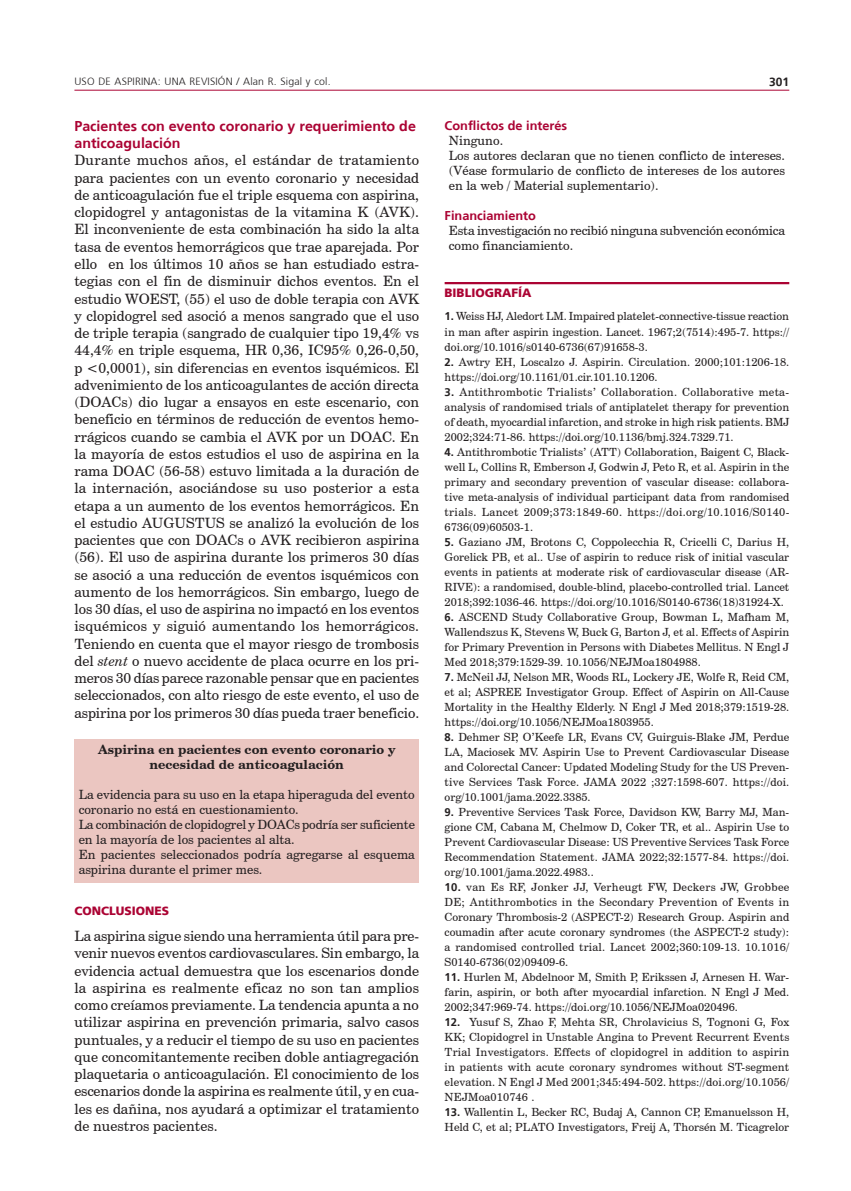
<style>
.page{position:relative;width:851px;height:1191px;background:#fff}
.page>*{position:absolute;margin:0;border:0;box-sizing:border-box;transform-origin:0 0}
.texto1{font:14.25px/17.2px "Century Schoolbook BT";color:#231f20;text-align:justify}
.subtit1n{font:700 14.25px/17.2px "Frutiger";color:#ab0333}
.texto3-a{font:12.75px/15px "Century Schoolbook BT";color:#231f20}
.texto3{font:700 12.75px "Century Schoolbook BT";color:#231f20}
.subtit2n{font:700 12.75px "Frutiger";color:#ab0333}
.subtit_c_raya{font:900 12px "Frutiger";color:#ab0333}
.subtit{font:900 12px "Frutiger";color:#ab0333}
.t1{font:700 12px "Frutiger";color:#231f20}
.bibliog{font:11.25px/15px "Century Schoolbook BT";color:#231f20;text-align:justify}
.t2{font:300 10.5px "Frutiger";letter-spacing:.015em;color:#231f20}
.s1{font-style:italic}
.s2{font-family:"Frutiger";font-weight:700}
</style>
<div class="page">
<hr style="left:74px;top:90px;width:715px;height:1px;background:#ab0333">
<div style="left:74px;top:739px;width:345px;height:143px;background:#ebc6c1"></div>
<hr style="left:444px;top:282px;width:345px;height:2px;background:#ab0333">
<p class="t2" style="left:74px;top:76px;width:258px">USO DE ASPIRINA: UNA REVISIÓN / Alan R. Sigal y col.</p>
<p class="t1" style="left:769px;top:75px;width:22px">301</p>
<p class="subtit1n" style="left:74px;top:117px;width:343px">Pacientes con evento coronario y requerimiento de anticoagulación</p>
<p class="texto1" style="left:74px;top:152px;width:346px">Durante muchos años, el estándar de tratamiento para pacientes con un evento coronario y necesidad de anticoagulación fue el triple esquema con aspirina, clopidogrel y antagonistas de la vitamina K (AVK).<br>El inconveniente de esta combinación ha sido la alta tasa de eventos hemorrágicos que trae aparejada. Por ello en los últimos 10 años se han estudiado estra&shy;tegias con el fin de disminuir dichos eventos. En el estudio WOEST, (55) el uso de doble terapia con AVK y clopidogrel sed asoció a menos sangrado que el uso de triple terapia (sangrado de cualquier tipo 19,4% vs 44,4% en triple esquema, HR 0,36, IC95% 0,26-0,50, p &lt;0,0001), sin diferencias en eventos isquémicos. El advenimiento de los anticoagulantes de acción directa (DOACs) dio lugar a ensayos en este escenario, con beneficio en términos de reducción de eventos hemo&shy;rrágicos cuando se cambia el AVK por un DOAC. En la mayoría de estos estudios el uso de aspirina en la rama DOAC (56-58) estuvo limitada a la duración de la internación, asociándose su uso posterior a esta etapa a un aumento de los eventos hemorrágicos. En el estudio AUGUSTUS se analizó la evolución de los pacientes que con DOACs o AVK recibieron aspirina (56). El uso de aspirina durante los primeros 30 días se asoció a una reducción de eventos isquémicos con aumento de los hemorrágicos. Sin embargo, luego de los 30 días, el uso de aspirina no impactó en los eventos isquémicos y siguió aumentando los hemorrágicos.<br>Teniendo en cuenta que el mayor riesgo de trombosis del <span class="s1">stent</span> o nuevo accidente de placa ocurre en los pri&shy;meros 30 días parece razonable pensar que en pacientes seleccionados, con alto riesgo de este evento, el uso de aspirina por los primeros 30 días pueda traer beneficio.</p>
<p class="subtit2n" style="left:444px;top:118px;width:124px">Conflictos de interés</p>
<p class="texto3-a" style="left:449px;top:132px;width:56px">Ninguno.</p>
<p class="texto3-a" style="left:449px;top:147px;width:337px;text-align:justify">Los autores declaran que no tienen conflicto de intereses. (Véase formulario de conflicto de intereses de los autores en la web / Material suplementario).</p>
<p class="subtit2n" style="left:444px;top:208px;width:93px">Financiamiento</p>
<p class="texto3-a" style="left:449px;top:222px;width:337px">Esta investigación no recibió ninguna subvención económica como financiamiento.</p>
<p class="subtit_c_raya" style="left:444px;top:285px;width:88px">BIBLIOGRAFÍA</p>
<p class="bibliog" style="left:444px;top:309px;width:346px"><span class="s2">1.</span> Weiss HJ, Aledort LM. Impaired platelet-connective-tissue reaction in man after aspirin ingestion. Lancet. 1967;2(7514):495-7. https:// doi.org/10.1016/s0140-6736(67)91658-3.</p>
<p class="bibliog" style="left:444px;top:354px;width:346px"><span class="s2">2.</span> Awtry EH, Loscalzo J. Aspirin. Circulation. 2000;101:1206-18. https://doi.org/10.1161/01.cir.101.10.1206.</p>
<p class="bibliog" style="left:444px;top:384px;width:346px"><span class="s2">3.</span> Antithrombotic Trialists’ Collaboration. Collaborative meta&shy;analysis of randomised trials of antiplatelet therapy for prevention of death, myocardial infarction, and stroke in high risk patients. BMJ 2002;324:71-86. https://doi.org/10.1136/bmj.324.7329.71.</p>
<p class="bibliog" style="left:444px;top:444px;width:346px"><span class="s2">4.</span> Antithrombotic Trialists’ (ATT) Collaboration, Baigent C, Black&shy;well L, Collins R, Emberson J, Godwin J, Peto R, et al. Aspirin in the primary and secondary prevention of vascular disease: collabora&shy;tive meta-analysis of individual participant data from randomised trials. Lancet 2009;373:1849-60. https://doi.org/10.1016/S0140- 6736(09)60503-1.</p>
<p class="bibliog" style="left:444px;top:534px;width:346px"><span class="s2">5.</span> Gaziano JM, Brotons C, Coppolecchia R, Cricelli C, Darius H, Gorelick PB, et al.. Use of aspirin to reduce risk of initial vascular events in patients at moderate risk of cardiovascular disease (AR-RIVE): a randomised, double-blind, placebo-controlled trial. Lancet 2018;392:1036-46. https://doi.org/10.1016/S0140-6736(18)31924-X.</p>
<p class="bibliog" style="left:444px;top:609px;width:346px"><span class="s2">6.</span> ASCEND Study Collaborative Group, Bowman L, Mafham M, Wallendszus K, Stevens W, Buck G, Barton J, et al. Effects of Aspirin for Primary Prevention in Persons with Diabetes Mellitus. N Engl J Med 2018;379:1529-39. 10.1056/NEJMoa1804988.</p>
<p class="bibliog" style="left:444px;top:669px;width:346px"><span class="s2">7.</span> McNeil JJ, Nelson MR, Woods RL, Lockery JE, Wolfe R, Reid CM, et al; ASPREE Investigator Group. Effect of Aspirin on All-Cause Mortality in the Healthy Elderly. N Engl J Med 2018;379:1519-28. https://doi.org/10.1056/NEJMoa1803955.</p>
<p class="bibliog" style="left:444px;top:729px;width:346px"><span class="s2">8.</span> Dehmer SP, O’Keefe LR, Evans CV, Guirguis-Blake JM, Perdue LA, Maciosek MV. Aspirin Use to Prevent Cardiovascular Disease and Colorectal Cancer: Updated Modeling Study for the US Preven&shy;tive Services Task Force. JAMA 2022 ;327:1598-607. https://doi. org/10.1001/jama.2022.3385.</p>
<p class="bibliog" style="left:444px;top:804px;width:346px"><span class="s2">9.</span> Preventive Services Task Force, Davidson KW, Barry MJ, Man&shy;gione CM, Cabana M, Chelmow D, Coker TR, et al.. Aspirin Use to Prevent Cardiovascular Disease: US Preventive Services Task Force Recommendation Statement. JAMA 2022;32:1577-84. https://doi. org/10.1001/jama.2022.4983..</p>
<p class="bibliog" style="left:444px;top:879px;width:346px"><span class="s2">10.</span> van Es RF, Jonker JJ, Verheugt FW, Deckers JW, Grobbee DE; Antithrombotics in the Secondary Prevention of Events in Coronary Thrombosis-2 (ASPECT-2) Research Group. Aspirin and coumadin after acute coronary syndromes (the ASPECT-2 study): a randomised controlled trial. Lancet 2002;360:109-13. 10.1016/ S0140-6736(02)09409-6.</p>
<p class="bibliog" style="left:444px;top:969px;width:346px"><span class="s2">11.</span> Hurlen M, Abdelnoor M, Smith P, Erikssen J, Arnesen H. War&shy;farin, aspirin, or both after myocardial infarction. N Engl J Med.<br>2002;347:969-74. https://doi.org/10.1056/NEJMoa020496.</p>
<p class="bibliog" style="left:444px;top:1014px;width:346px"><span class="s2">12.</span> Yusuf S, Zhao F, Mehta SR, Chrolavicius S, Tognoni G, Fox KK; Clopidogrel in Unstable Angina to Prevent Recurrent Events Trial Investigators. Effects of clopidogrel in addition to aspirin in patients with acute coronary syndromes without ST-segment elevation. N Engl J Med 2001;345:494-502. https://doi.org/10.1056/ NEJMoa010746 .</p>
<p class="bibliog" style="left:444px;top:1104px;width:346px"><span class="s2">13.</span> Wallentin L, Becker RC, Budaj A, Cannon CP, Emanuelsson H,<br>Held C, et al; PLATO Investigators, Freij A, Thorsén M. Ticagrelor</p>
<p class="texto3" style="left:98px;top:741px;width:299px">Aspirina en pacientes con evento coronario y</p>
<p class="texto3" style="left:150px;top:756px;width:196px">necesidad de anticoagulación</p>
<p class="texto3-a" style="left:79px;top:787px;width:337px">La evidencia para su uso en la etapa hiperaguda del evento coronario no está en cuestionamiento.</p>
<p class="texto3-a" style="left:79px;top:817px;width:337px">La combinación de clopidogrel y DOACs podría ser suficiente en la mayoría de los pacientes al alta.</p>
<p class="texto3-a" style="left:79px;top:847px;width:338px">En pacientes seleccionados podría agregarse al esquema aspirina durante el primer mes.</p>
<p class="subtit" style="left:74px;top:904px;width:96px">CONCLUSIONES</p>
<p class="texto1" style="left:74px;top:927px;width:346px">La aspirina sigue siendo una herramienta útil para pre&shy;venir nuevos eventos cardiovasculares. Sin embargo, la evidencia actual demuestra que los escenarios donde la aspirina es realmente eficaz no son tan amplios como creíamos previamente. La tendencia apunta a no utilizar aspirina en prevención primaria, salvo casos puntuales, y a reducir el tiempo de su uso en pacientes que concomitantemente reciben doble antiagregación plaquetaria o anticoagulación. El conocimiento de los escenarios donde la aspirina es realmente útil, y en cua&shy;les es dañina, nos ayudará a optimizar el tratamiento de nuestros pacientes.</p>
</div>
